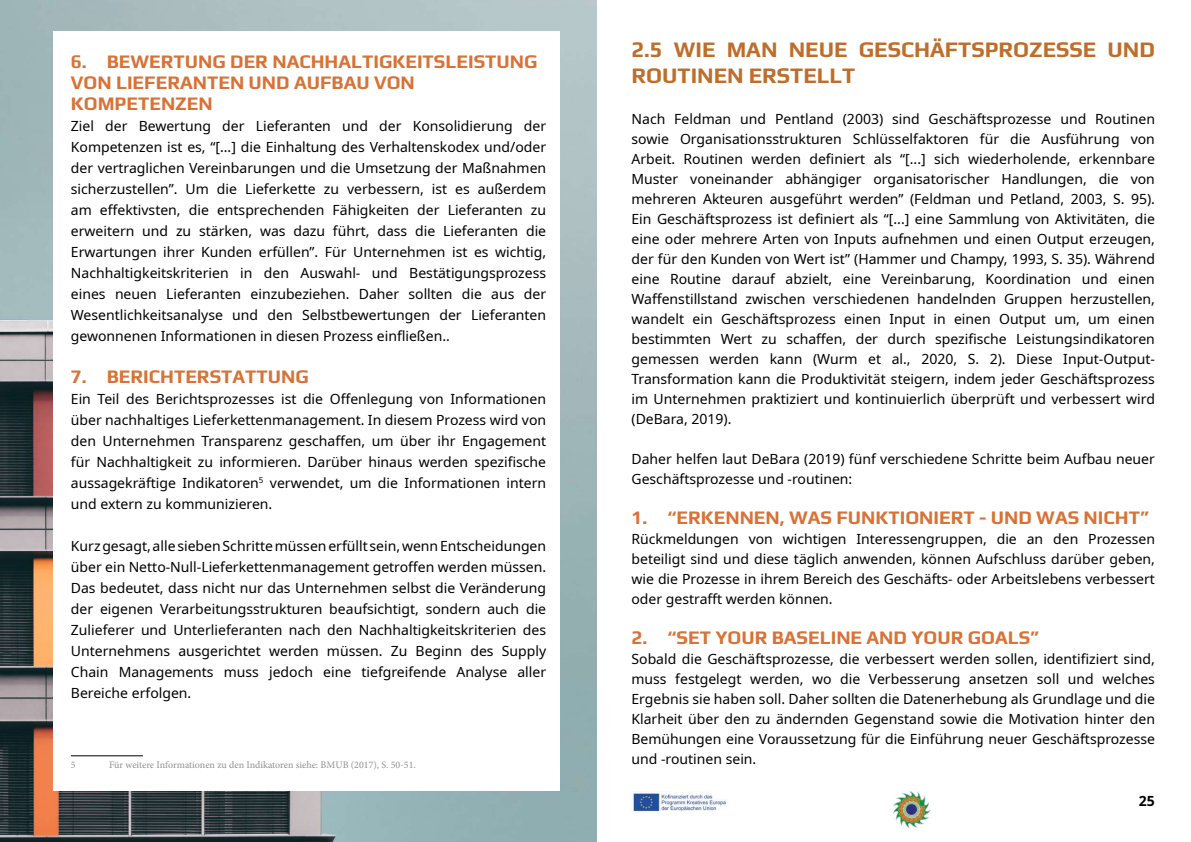
<style>
.page{position:relative;width:1191px;height:842px;background:#fff}
.page>*{position:absolute;margin:0;border:0;box-sizing:border-box;transform-origin:0 0}
.t1{font:700 22px/26.4px "Play";color:#be6e2a}
.t2{font:700 19px/21px "Play";color:#d87236}
.t3{font:14px/20px "Noto Sans";color:#000;text-align:justify}
.t4{font:700 14px "Noto Sans";color:#000}
.t5{font:10px "Minion Pro";color:#8e9092}
</style>
<div class="page">
<img style="left:631px;top:791px;width:96px;height:23px">
<img style="left:893px;top:791px;width:37px;height:37px">
<img style="left:0;top:0;width:596px;height:842px">
<div style="left:53px;top:31px;width:507px;height:760px;background:#fff"></div>
<hr style="left:71px;top:755px;width:72px;height:1px;background:#000">
<h2 class="t2" style="left:71px;top:50px;width:468px">6. BEWERTUNG DER NACHHALTIGKEITSLEISTUNG<br>VON LIEFERANTEN UND AUFBAU VON<br>KOMPETENZEN</h2>
<p class="t3" style="left:71px;top:116px;width:477px;line-height:21px">Ziel der Bewertung der Lieferanten und der Konsolidierung der Kompetenzen ist es, “[...] die Einhaltung des Verhaltenskodex und/oder der vertraglichen Vereinbarungen und die Umsetzung der Maßnahmen sicherzustellen”. Um die Lieferkette zu verbessern, ist es außerdem am effektivsten, die entsprechenden Fähigkeiten der Lieferanten zu erweitern und zu stärken, was dazu führt, dass die Lieferanten die Erwartungen ihrer Kunden erfüllen”. Für Unternehmen ist es wichtig, Nachhaltigkeitskriterien in den Auswahl- und Bestätigungsprozess eines neuen Lieferanten einzubeziehen. Daher sollten die aus der Wesentlichkeitsanalyse und den Selbstbewertungen der Lieferanten gewonnenen Informationen in diesen Prozess einfließen..</p>
<h2 class="t2" style="left:71px;top:365px;width:239px">7. BERICHTERSTATTUNG</h2>
<p class="t3" style="left:71px;top:389px;width:477px;line-height:21px">Ein Teil des Berichtsprozesses ist die Offenlegung von Informationen über nachhaltiges Lieferkettenmanagement. In diesem Prozess wird von den Unternehmen Transparenz geschaffen, um über ihr Engagement für Nachhaltigkeit zu informieren. Darüber hinaus werden spezifische aussagekräftige Indikatoren<sup>5</sup> verwendet, um die Informationen intern und extern zu kommunizieren.</p>
<p class="t3" style="left:71px;top:536px;width:477px;line-height:21px">Kurz gesagt, alle sieben Schritte müssen erfüllt sein, wenn Entscheidungen über ein Netto-Null-Lieferkettenmanagement getroffen werden müssen.<br>Das bedeutet, dass nicht nur das Unternehmen selbst die Veränderung der eigenen Verarbeitungsstrukturen beaufsichtigt, sondern auch die Zulieferer und Unterlieferanten nach den Nachhaltigkeitskriterien des Unternehmens ausgerichtet werden müssen. Zu Beginn des Supply Chain Managements muss jedoch eine tiefgreifende Analyse aller Bereiche erfolgen.</p>
<p class="t5" style="left:71px;top:758px;width:6px">5</p>
<p class="t5" style="left:109px;top:758px;width:308px">Für weitere Informationen zu den Indikatoren siehe: BMUB (2017), S. 50-51.</p>
<h1 class="t1" style="left:631px;top:34px;width:525px">2.5 WIE MAN NEUE GESCHÄFTSPROZESSE UND<br>ROUTINEN ERSTELLT</h1>
<p class="t3" style="left:631px;top:109px;width:525px">Nach Feldman und Pentland (2003) sind Geschäftsprozesse und Routinen sowie Organisationsstrukturen Schlüsselfaktoren für die Ausführung von Arbeit. Routinen werden definiert als “[...] sich wiederholende, erkennbare Muster voneinander abhängiger organisatorischer Handlungen, die von mehreren Akteuren ausgeführt werden” (Feldman und Petland, 2003, S. 95).<br>Ein Geschäftsprozess ist definiert als “[...] eine Sammlung von Aktivitäten, die eine oder mehrere Arten von Inputs aufnehmen und einen Output erzeugen, der für den Kunden von Wert ist” (Hammer und Champy, 1993, S. 35). Während eine Routine darauf abzielt, eine Vereinbarung, Koordination und einen Waffenstillstand zwischen verschiedenen handelnden Gruppen herzustellen, wandelt ein Geschäftsprozess einen Input in einen Output um, um einen bestimmten Wert zu schaffen, der durch spezifische Leistungsindikatoren gemessen werden kann (Wurm et al., 2020, S. 2). Diese Input-Output-Transformation kann die Produktivität steigern, indem jeder Geschäftsprozess im Unternehmen praktiziert und kontinuierlich überprüft und verbessert wird (DeBara, 2019).</p>
<p class="t3" style="left:631px;top:449px;width:525px">Daher helfen laut DeBara (2019) fünf verschiedene Schritte beim Aufbau neuer<br>Geschäftsprozesse und -routinen:</p>
<h2 class="t2" style="left:631px;top:506px;width:519px">1. “ERKENNEN, WAS FUNKTIONIERT - UND WAS NICHT”</h2>
<p class="t3" style="left:631px;top:529px;width:525px">Rückmeldungen von wichtigen Interessengruppen, die an den Prozessen beteiligt sind und diese täglich anwenden, können Aufschluss darüber geben, wie die Prozesse in ihrem Bereich des Geschäfts- oder Arbeitslebens verbessert oder gestrafft werden können.</p>
<h2 class="t2" style="left:631px;top:626px;width:409px">2. “SET YOUR BASELINE AND YOUR GOALS”</h2>
<p class="t3" style="left:631px;top:649px;width:525px">Sobald die Geschäftsprozesse, die verbessert werden sollen, identifiziert sind, muss festgelegt werden, wo die Verbesserung ansetzen soll und welches Ergebnis sie haben soll. Daher sollten die Datenerhebung als Grundlage und die Klarheit über den zu ändernden Gegenstand sowie die Motivation hinter den Bemühungen eine Voraussetzung für die Einführung neuer Geschäftsprozesse und -routinen sein.</p>
<p class="t4" style="left:1139px;top:791px;width:18px">25</p>
</div>
